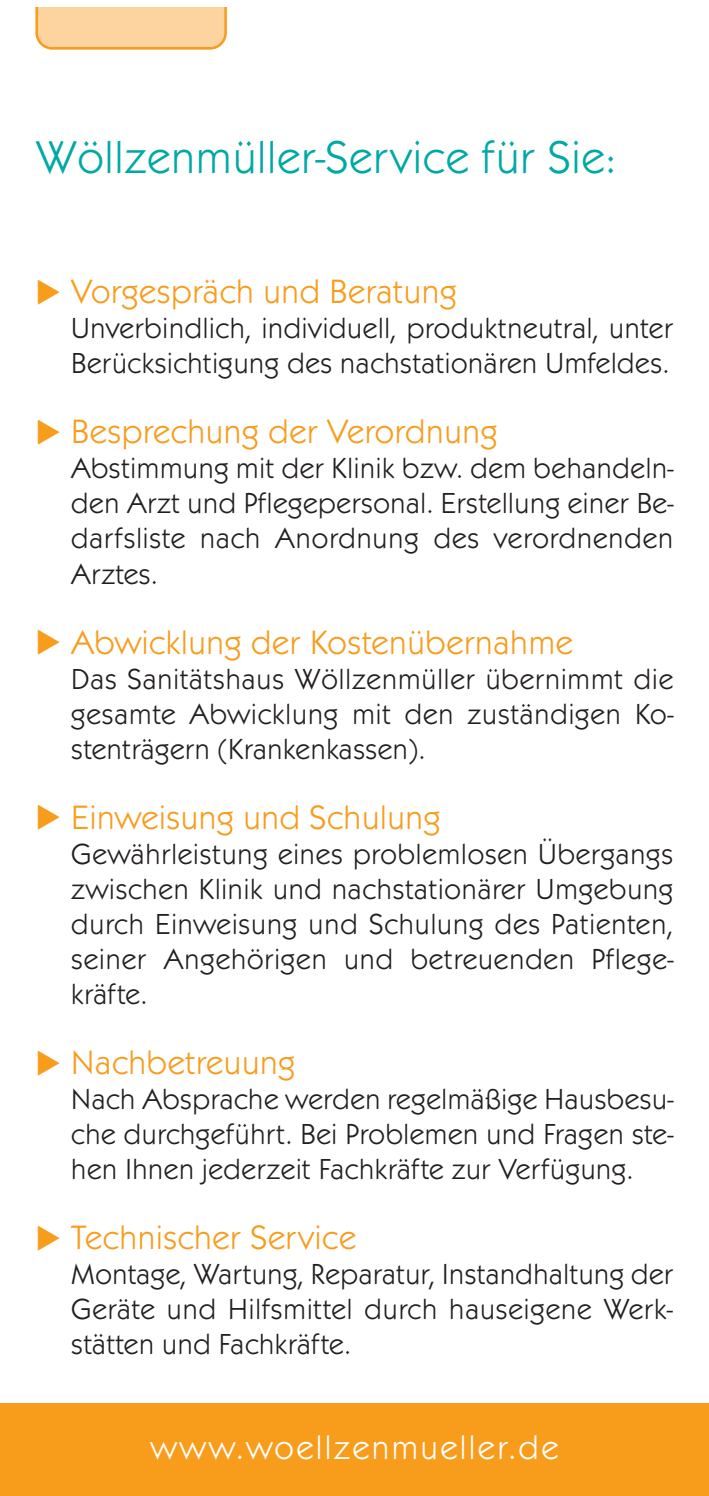
<style>
.page{position:relative;width:709px;height:1496px;background:#fff}
.page>*{position:absolute;margin:0;border:0;box-sizing:border-box;transform-origin:0 0}
.t1{font:47.5px "Kabel Itc T";color:#00a9a5}
.t2{font:35px "Kabel Itc T";color:#f89c1c}
.t3{font:35px "Kabel Itc T";letter-spacing:.05em;color:#fff}
.t4{font:30px/35px "Kabel Itc T";color:#231f20;text-align:justify}
</style>
<div class="page">
<div style="left:0;top:1403px;width:709px;height:92px;background:#f89c1c"></div>
<svg style="left:35px;top:7px;width:192px;height:43px;background:#fccf96"></svg>
<h1 class="t1" style="left:35px;top:141px;width:582px">Wöllzenmüller-Service für Sie:</h1>
<p class="t2" style="left:71px;top:279px;width:388px">Vorgespräch und Beratung</p>
<p class="t4" style="left:71px;top:313px;width:604px">Unverbindlich, individuell, produktneutral, unter<br>Berücksichtigung des nachstationären Umfeldes.</p>
<p class="t2" style="left:71px;top:419px;width:428px">Besprechung der Verordnung</p>
<p class="t4" style="left:71px;top:453px;width:604px">Abstimmung mit der Klinik bzw. dem behandeln&shy;den Arzt und Pflegepersonal. Erstellung einer Be&shy;darfsliste nach Anordnung des verordnenden Arztes.</p>
<p class="t2" style="left:71px;top:629px;width:503px">Abwicklung der Kostenübernahme</p>
<p class="t4" style="left:71px;top:663px;width:604px">Das Sanitätshaus Wöllzenmüller übernimmt die gesamte Abwicklung mit den zuständigen Ko&shy;stenträgern (Krankenkassen).</p>
<p class="t2" style="left:71px;top:804px;width:371px">Einweisung und Schulung</p>
<p class="t4" style="left:71px;top:838px;width:604px">Gewährleistung eines problemlosen Übergangs zwischen Klinik und nachstationärer Umgebung durch Einweisung und Schulung des Patienten, seiner Angehörigen und betreuenden Pflege&shy;kräfte.</p>
<p class="t2" style="left:71px;top:1049px;width:226px">Nachbetreuung</p>
<p class="t4" style="left:71px;top:1083px;width:604px">Nach Absprache werden regelmäßige Hausbesu&shy;che durchgeführt. Bei Problemen und Fragen ste&shy;hen Ihnen jederzeit Fachkräfte zur Verfügung.</p>
<p class="t2" style="left:71px;top:1224px;width:287px">Technischer Service</p>
<p class="t4" style="left:71px;top:1258px;width:604px">Montage, Wartung, Reparatur, Instandhaltung der Geräte und Hilfsmittel durch hauseigene Werk&shy;stätten und Fachkräfte.</p>
<p class="t3" style="left:150px;top:1434px;width:410px">www.woellzenmueller.de</p>
</div>
